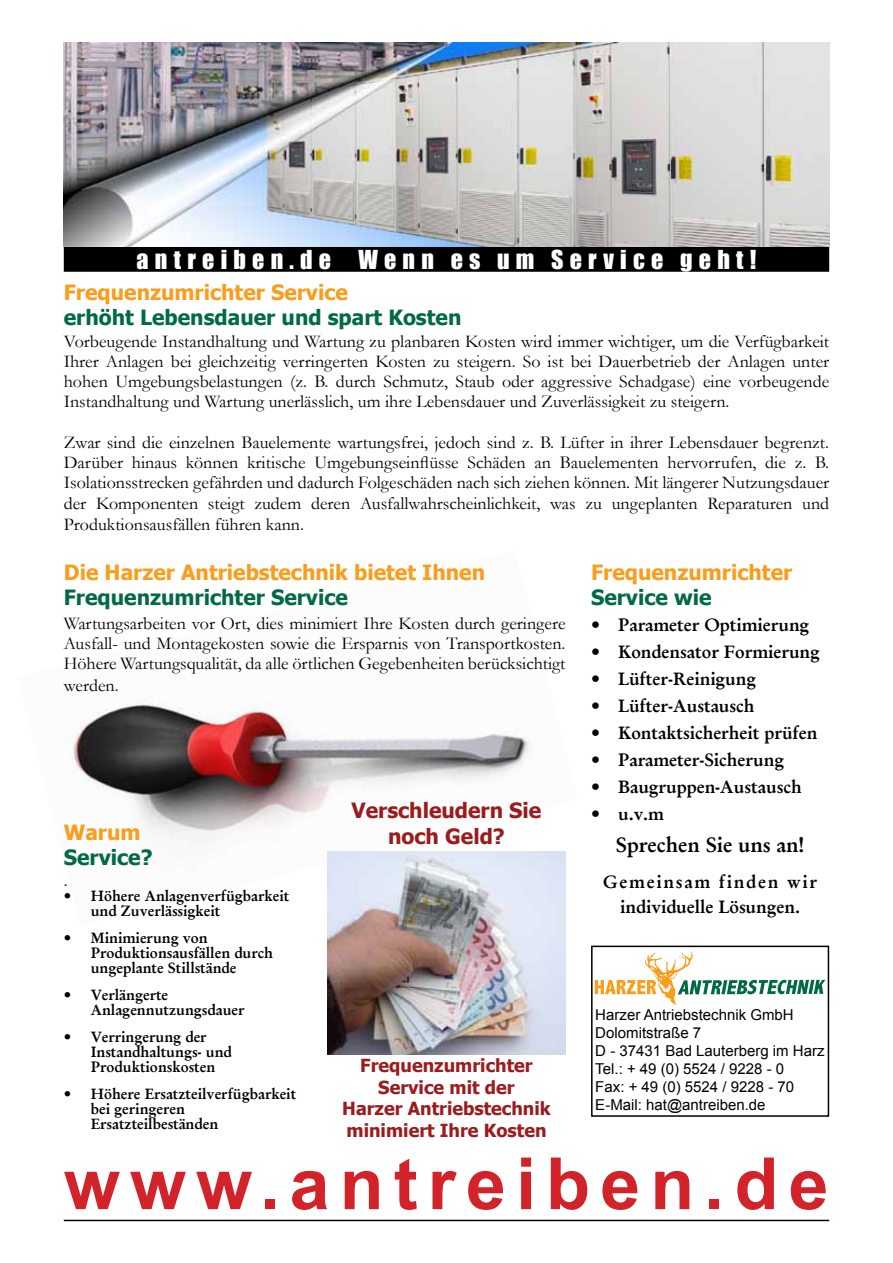
<style>
.page{position:relative;width:893px;height:1263px;background:#fff}
.page>*{position:absolute;margin:0;border:0;box-sizing:border-box;transform-origin:0 0}
.t1{font:700 72px "Arial";letter-spacing:.14em;color:#d2232a}
.t2{font:24px "Impact";letter-spacing:.26em;color:#fff}
.t3{font:700 21px "Tahoma";color:#f99d1c}
.t4{font:700 21px "Tahoma";color:#006a44}
.t5{font:700 21px/25.2px "Tahoma";color:#9b1c1f;text-align:center}
.t6{font:21px "Garamond Halbfett";color:#000}
.t7{font:18px/20.5px "Garamond";color:#000;text-align:justify}
.t8{font:18px/25.5px "Garamond Halbfett";color:#000;text-align:center}
.t9{font:700 18px/21.6px "Tahoma";color:#9b1c1f;text-align:center}
.t10{font:15px/15px "Garamond Halbfett";color:#000}
.t11{font:15px/18px "Arial";color:#000}
</style>
<div class="page">
<img style="left:68px;top:700px;width:498px;height:152px">
<div style="left:65px;top:247px;width:763px;height:24px;background:#000"></div>
<div style="left:64px;top:247px;width:765px;height:25px;border:2px solid #000"></div>
<img style="left:64px;top:43px;width:765px;height:204px">
<hr style="left:64px;top:1220px;width:765px;height:1px;background:#000">
<svg style="left:595px;top:951px;width:230px;height:54px"></svg>
<div style="left:591px;top:945px;width:238px;height:172px;border:2px solid #000"></div>
<img style="left:327px;top:852px;width:239px;height:203px">
<h2 class="t2" style="left:137px;top:241px;width:621px">antreiben.de Wenn es um Service geht!</h2>
<p class="t3" style="left:64px;top:278px;width:286px">Frequenzumrichter Service</p>
<p class="t4" style="left:64px;top:303px;width:399px">erhöht Lebensdauer und spart Kosten</p>
<p class="t7" style="left:64px;top:330px;width:767px">Vorbeugende Instandhaltung und Wartung zu planbaren Kosten wird immer wichtiger, um die Verfügbarkeit Ihrer Anlagen bei gleichzeitig verringerten Kosten zu steigern. So ist bei Dauerbetrieb der Anlagen unter hohen Umgebungsbelastungen (z. B. durch Schmutz, Staub oder aggressive Schadgase) eine vorbeugende Instandhaltung und Wartung unerlässlich, um ihre Lebensdauer und Zuverlässigkeit zu steigern.</p>
<p class="t7" style="left:64px;top:431px;width:767px">Zwar sind die einzelnen Bauelemente wartungsfrei, jedoch sind z. B. Lüfter in ihrer Lebensdauer begrenzt.<br>Darüber hinaus können kritische Umgebungseinflüsse Schäden an Bauelementen hervorrufen, die z. B.<br>Isolationsstrecken gefährden und dadurch Folgeschäden nach sich ziehen können. Mit längerer Nutzungsdauer der Komponenten steigt zudem deren Ausfallwahrscheinlichkeit, was zu ungeplanten Reparaturen und Produktionsausfällen führen kann.</p>
<p class="t3" style="left:591px;top:557px;width:203px">Frequenzumrichter</p>
<p class="t4" style="left:591px;top:582px;width:122px">Service wie</p>
<p class="t3" style="left:64px;top:557px;width:423px">Die Harzer Antriebstechnik bietet Ihnen</p>
<p class="t4" style="left:64px;top:582px;width:286px">Frequenzumrichter Service</p>
<p class="t7" style="left:64px;top:612px;width:503px">Wartungsarbeiten vor Ort, dies minimiert Ihre Kosten durch geringere Ausfall- und Montagekosten sowie die Ersparnis von Transportkosten.<br>Höhere Wartungsqualität, da alle örtlichen Gegebenheiten berücksichtigt werden.</p>
<p class="t8" style="left:591px;top:612px;width:220px">• Parameter Optimierung</p>
<p class="t8" style="left:591px;top:639px;width:230px">• Kondensator Formierung</p>
<p class="t8" style="left:591px;top:666px;width:167px">• Lüfter-Reinigung</p>
<p class="t8" style="left:591px;top:693px;width:165px">• Lüfter-Austausch</p>
<p class="t8" style="left:591px;top:720px;width:228px">• Kontaktsicherheit prüfen</p>
<p class="t8" style="left:591px;top:747px;width:194px">• Parameter-Sicherung</p>
<p class="t8" style="left:591px;top:774px;width:212px">• Baugruppen-Austausch</p>
<p class="t8" style="left:591px;top:801px;width:74px">• u.v.m</p>
<p class="t5" style="left:352px;top:797px;width:191px">Verschleudern Sie noch Geld?</p>
<p class="t3" style="left:64px;top:818px;width:78px">Warum</p>
<p class="t4" style="left:64px;top:843px;width:90px">Service?</p>
<p class="t6" style="left:616px;top:832px;width:190px">Sprechen Sie uns an!</p>
<p class="t8" style="left:603px;top:869px;width:216px">Gemeinsam finden wir individuelle Lösungen.</p>
<p class="t7" style="left:64px;top:869px;width:5px">.</p>
<p class="t10" style="left:91px;top:888px;width:200px;text-indent:-27px">• Höhere Anlagenverfügbarkeit und Zuverlässigkeit</p>
<p class="t10" style="left:91px;top:930px;width:184px;text-indent:-27px">• Minimierung von<br>Produktionsausfällen durch ungeplante Stillstände</p>
<p class="t10" style="left:91px;top:987px;width:155px;text-indent:-27px">• Verlängerte<br>Anlagennutzungsdauer</p>
<p class="t10" style="left:91px;top:1029px;width:143px;text-indent:-27px">• Verringerung der<br>Instandhaltungs- und<br>Produktionskosten</p>
<p class="t10" style="left:91px;top:1086px;width:207px;text-indent:-27px">• Höhere Ersatzteilverfügbarkeit bei geringeren<br>Ersatzteilbeständen</p>
<p class="t11" style="left:595px;top:1006px;width:231px">Harzer Antriebstechnik GmbH<br>Dolomitstraße 7<br>D - 37431 Bad Lauterberg im Harz<br>Tel.: + 49 (0) 5524 / 9228 - 0<br>Fax: + 49 (0) 5524 / 9228 - 70<br>E-Mail: hat@antreiben.de</p>
<p class="t9" style="left:342px;top:1053px;width:210px">Frequenzumrichter<br>Service mit der<br>Harzer Antriebstechnik minimiert Ihre Kosten</p>
<h1 class="t1" style="left:64px;top:1136px;width:766px">www.antreiben.de</h1>
</div>
